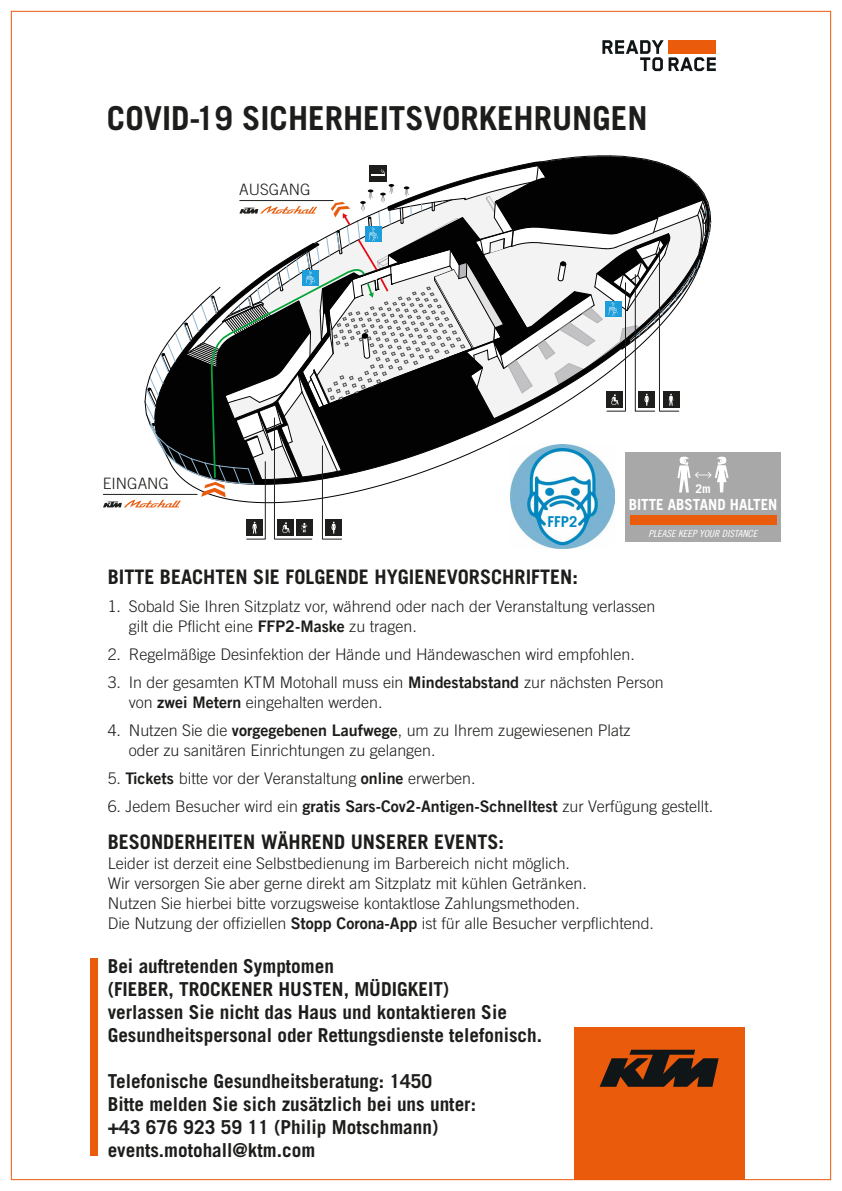
<style>
.page{position:relative;width:842px;height:1191px;background:#fff}
.page>*{position:absolute;margin:0;border:0;box-sizing:border-box;transform-origin:0 0}
.t1{font:700 33px "Trade Gothic LT Com";color:#1d1d1b}
.t2{font:700 20px "Trade Gothic LT Com";color:#1d1d1b}
.t3{font:700 19.2px/23px "Trade Gothic LT Com";color:#1d1d1b}
.t4{font:300 16px/20px "Trade Gothic LT Com";color:#1d1d1b}
.t5{font:300 15.7px "Trade Gothic LT Com";color:#1e1e1c}
.t6{font:700 15.3px "Trade Gothic LT Com";color:#fff}
.t7{font:700 14.9px "Trade Gothic LT Com";color:#0088c2}
.t8{font:700 12px "Trade Gothic LT Com";color:#fff}
.t9{font:9.8px "Trade Gothic LT Com Cn 18 Obl";color:#fff;scale:1.07 1}
.s1{font-family:"Trade Gothic LT Com Bd 2";font-weight:400}
</style>
<div class="page">
<img style="left:531px;top:539px;width:63px;height:10px">
<div style="left:625px;top:452px;width:156px;height:89px;background:#a8a8a8"></div>
<div style="left:630px;top:515px;width:146px;height:10px;background:#ea5b0c"></div>
<svg style="left:103px;top:156px;width:625px;height:383px"></svg>
<div style="left:90px;top:958px;width:7px;height:197px;background:#ea5b0c"></div>
<div style="left:574px;top:1027px;width:170px;height:152px;background:#ea5b0c"></div>
<svg style="left:600px;top:1049px;width:119px;height:37px"></svg>
<svg style="left:602px;top:40px;width:114px;height:31px"></svg>
<h1 class="t1" style="left:107px;top:98px;width:542px">COVID-19 SICHERHEITSVORKEHRUNGEN</h1>
<p class="t5" style="left:239px;top:180px;width:73px">AUSGANG</p>
<p class="t5" style="left:103px;top:474px;width:68px">EINGANG</p>
<p class="t8" style="left:695px;top:481px;width:17px">2m</p>
<p class="t7" style="left:547px;top:512px;width:31px">FFP2</p>
<p class="t6" style="left:629px;top:495px;width:150px">BITTE ABSTAND HALTEN</p>
<p class="t9" style="left:648px;top:527px;width:104px">PLEASE KEEP YOUR DISTANCE</p>
<p class="t2" style="left:108px;top:564px;width:472px">BITTE BEACHTEN SIE FOLGENDE HYGIENEVORSCHRIFTEN:</p>
<p class="t4" style="left:129px;top:596px;width:528px;text-indent:-21px">1. Sobald Sie Ihren Sitzplatz vor, während oder nach der Veranstaltung verlassen gilt die Pflicht eine <span class="s1">FFP2-Maske</span> zu tragen.</p>
<p class="t4" style="left:108px;top:644px;width:529px">2. Regelmäßige Desinfektion der Hände und Händewaschen wird empfohlen.</p>
<p class="t4" style="left:129px;top:672px;width:536px;text-indent:-21px">3. In der gesamten KTM Motohall muss ein <span class="s1">Mindestabstand</span> zur nächsten Person von <span class="s1">zwei Metern</span> eingehalten werden.</p>
<p class="t4" style="left:129px;top:720px;width:503px;text-indent:-21px">4. Nutzen Sie die <span class="s1">vorgegebenen Laufwege</span>, um zu Ihrem zugewiesenen Platz oder zu sanitären Einrichtungen zu gelangen.</p>
<p class="t4" style="left:108px;top:768px;width:369px">5. <span class="s1">Tickets</span> bitte vor der Veranstaltung <span class="s1">online</span> erwerben.</p>
<p class="t4" style="left:108px;top:796px;width:607px">6. Jedem Besucher wird ein <span class="s1">gratis Sars-Cov2-Antigen-Schnelltest</span> zur Verfügung gestellt.</p>
<p class="t2" style="left:108px;top:829px;width:398px">BESONDERHEITEN WÄHREND UNSERER EVENTS:</p>
<p class="t4" style="left:108px;top:853px;width:548px">Leider ist derzeit eine Selbstbedienung im Barbereich nicht möglich.<br>Wir versorgen Sie aber gerne direkt am Sitzplatz mit kühlen Getränken.<br>Nutzen Sie hierbei bitte vorzugsweise kontaktlose Zahlungsmethoden.<br>Die Nutzung der offiziellen <span class="s1">Stopp Corona-App</span> ist für alle Besucher verpflichtend.</p>
<p class="t3" style="left:108px;top:954px;width:436px">Bei auftretenden Symptomen<br>(FIEBER, TROCKENER HUSTEN, MÜDIGKEIT)<br>verlassen Sie nicht das Haus und kontaktieren Sie Gesundheitspersonal oder Rettungsdienste telefonisch.</p>
<p class="t3" style="left:108px;top:1069px;width:370px">Telefonische Gesundheitsberatung: 1450<br>Bitte melden Sie sich zusätzlich bei uns unter: +43 676 923 59 11 (Philip Motschmann) events.motohall@ktm.com</p>
</div>
